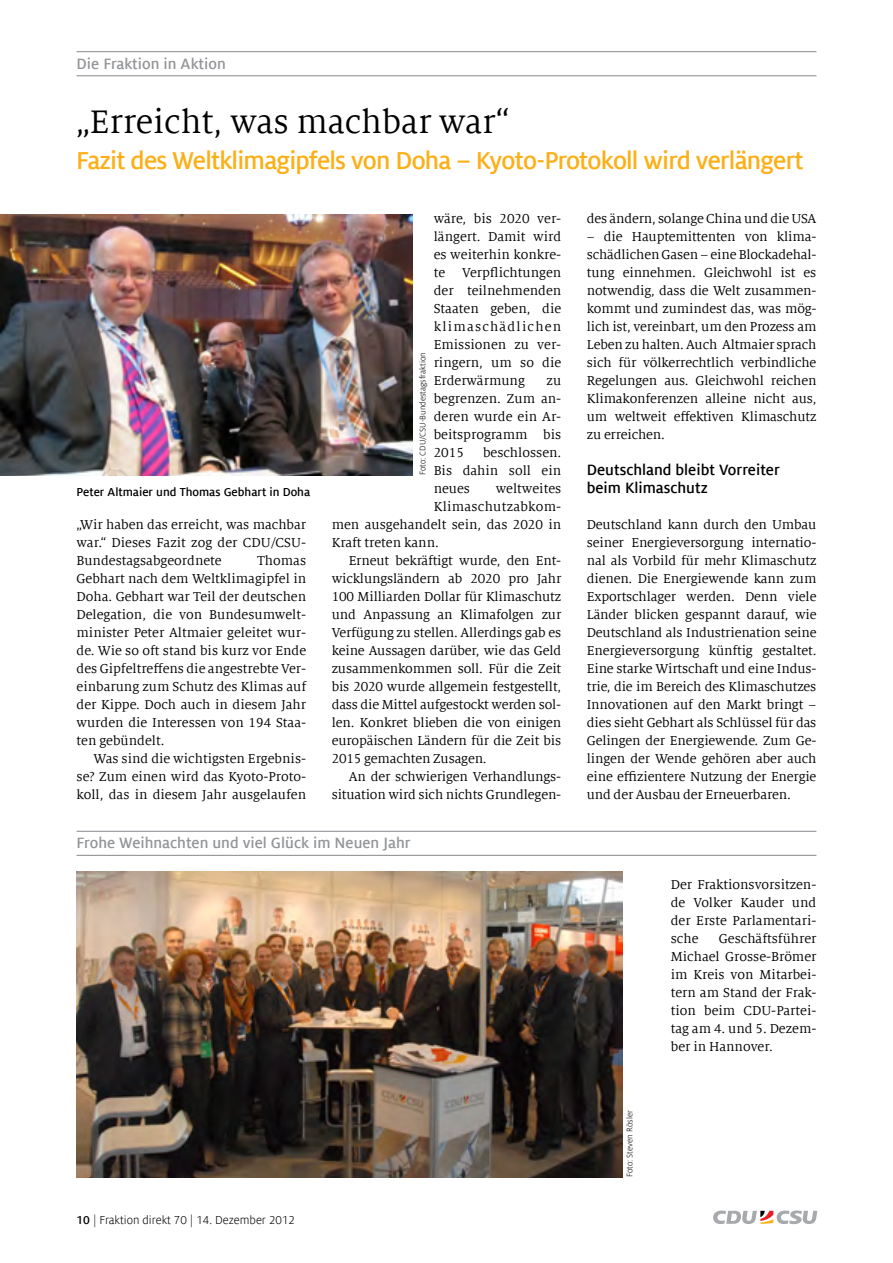
<style>
.page{position:relative;width:893px;height:1263px;background:#fff}
.page>*{position:absolute;margin:0;border:0;box-sizing:border-box;transform-origin:0 0}
.t1{font:36px "Milo Serif Offc";color:#000}
.t2{font:700 27px "Milo Sans Offc";letter-spacing:-.03em;color:#fcaf17}
.t3{font:700 16.5px "Milo Sans Offc";color:#939598}
.t4{font:700 16.5px/18px "Milo Sans Offc";color:#000}
.t5{font:14.25px/18px "Milo Serif Offc";letter-spacing:-.01em;color:#000;text-align:justify}
.t6{font:14.25px "Milo Serif Offc";letter-spacing:.02em;color:#000}
.t7{font:12.75px "Milo Sans Offc";color:#000}
.t8{font:700 12.75px "Milo Sans Offc";color:#000}
.t9{font:9px "Milo Sans Offc";color:#000}
.s1{font-weight:700}
</style>
<div class="page">
<svg style="left:713px;top:1210px;width:104px;height:14px"></svg>
<hr style="left:77px;top:51px;width:739px;height:1px;background:#939598">
<hr style="left:77px;top:75px;width:739px;height:1px;background:#939598">
<img style="left:0;top:214px;width:412px;height:261px">
<hr style="left:77px;top:831px;width:739px;height:1px;background:#939598">
<hr style="left:77px;top:855px;width:739px;height:1px;background:#939598">
<img style="left:77px;top:872px;width:545px;height:306px">
<p class="t3" style="left:77px;top:55px;width:151px">Die Fraktion in Aktion</p>
<h1 class="t1" style="left:76px;top:103px;width:435px">„Erreicht, was machbar war“</h1>
<h2 class="t2" style="left:76px;top:146px;width:729px">Fazit des Weltklimagipfels von Doha – Kyoto-Protokoll wird verlängert</h2>
<p class="t8" style="left:77px;top:485px;width:235px">Peter Altmaier und Thomas Gebhart in Doha</p>
<p class="t5" style="left:77px;top:516px;width:231px">„Wir haben das erreicht, was machbar war.“ Dieses Fazit zog der CDU/CSU-Bundestagsabgeordnete</p>
<p class="t5" style="left:77px;top:552px;width:231px;text-indent:180px">Thomas Gebhart nach dem Weltklimagipfel in Doha. Gebhart war Teil der deutschen Delegation, die von Bundesumwelt&shy;minister Peter Altmaier geleitet wur&shy;de. Wie so oft stand bis kurz vor Ende des Gipfeltreffens die angestrebte Ver&shy;einbarung zum Schutz des Klimas auf der Kippe. Doch auch in diesem Jahr wurden die Interessen von 194 Staa&shy;ten gebündelt.</p>
<p class="t5" style="left:77px;top:750px;width:231px;text-indent:17px">Was sind die wichtigsten Ergebnis&shy;se? Zum einen wird das Kyoto-Proto&shy;koll, das in diesem Jahr ausgelaufen</p>
<p class="t5" style="left:434px;top:210px;width:129px">wäre, bis 2020 ver&shy;längert. Damit wird es weiterhin konkre&shy;te Verpflichtungen der teilnehmenden Staaten geben, die klimaschädlichen Emissionen zu ver&shy;ringern, um so die Erderwärmung</p>
<p class="t9" style="left:418px;top:475px;width:124px;rotate:-90deg">Foto: CDU/CSU-Bundestagsfraktion</p>
<p class="t5" style="left:434px;top:372px;width:129px;text-indent:113px">zu begrenzen. Zum an&shy;deren wurde ein Ar&shy;beitsprogramm bis 2015</p>
<p class="t5" style="left:434px;top:444px;width:129px;text-indent:49px">beschlossen.<br>Bis dahin soll ein neues</p>
<p class="t5" style="left:496px;top:480px;width:67px">weltweites</p>
<p class="t6" style="left:434px;top:499px;width:129px">Klimaschutzabkom-</p>
<p class="t5" style="left:332px;top:516px;width:231px">men ausgehandelt sein, das 2020 in</p>
<p class="t5" style="left:332px;top:534px;width:109px">Kraft treten kann.</p>
<p class="t5" style="left:349px;top:552px;width:214px">Erneut bekräftigt wurde, den Ent-</p>
<p class="t5" style="left:332px;top:570px;width:231px">wicklungsländern ab 2020 pro Jahr</p>
<p class="t5" style="left:332px;top:588px;width:231px">100 Milliarden Dollar für Klimaschutz</p>
<p class="t5" style="left:332px;top:606px;width:231px">und Anpassung an Klimafolgen zur</p>
<p class="t5" style="left:332px;top:624px;width:231px">Verfügung zu stellen. Allerdings gab es</p>
<p class="t5" style="left:332px;top:642px;width:231px">keine Aussagen darüber, wie das Geld</p>
<p class="t5" style="left:332px;top:660px;width:231px">zusammenkommen soll. Für die Zeit</p>
<p class="t5" style="left:332px;top:678px;width:231px">bis 2020 wurde allgemein festgestellt,</p>
<p class="t5" style="left:332px;top:696px;width:231px">dass die Mittel aufgestockt werden sol-</p>
<p class="t5" style="left:332px;top:714px;width:231px">len. Konkret blieben die von einigen</p>
<p class="t5" style="left:332px;top:732px;width:231px">europäischen Ländern für die Zeit bis</p>
<p class="t5" style="left:332px;top:750px;width:157px">2015 gemachten Zusagen.</p>
<p class="t5" style="left:349px;top:768px;width:214px">An der schwierigen Verhandlungs-</p>
<p class="t5" style="left:332px;top:786px;width:231px">situation wird sich nichts Grundlegen-</p>
<p class="t3" style="left:77px;top:834px;width:336px">Frohe Weihnachten und viel Glück im Neuen Jahr</p>
<p class="t7" style="left:77px;top:1213px;width:220px"><span class="s1">10</span> | Fraktion direkt 70 | 14. Dezember 2012</p>
<p class="t5" style="left:587px;top:210px;width:231px">des ändern, solange China und die USA</p>
<p class="t5" style="left:587px;top:228px;width:231px">– die Hauptemittenten von klima&shy;schädlichen Gasen – eine Blockadehal&shy;tung einnehmen. Gleichwohl ist es notwendig, dass die Welt zusammen&shy;kommt und zumindest das, was mög&shy;lich ist, vereinbart, um den Prozess am Leben zu halten. Auch Altmaier sprach sich für völkerrechtlich verbindliche Regelungen aus. Gleichwohl reichen Klimakonferenzen alleine nicht aus, um weltweit effektiven Klimaschutz zu erreichen.</p>
<p class="t4" style="left:587px;top:461px;width:195px">Deutschland bleibt Vorreiter beim Klimaschutz</p>
<p class="t5" style="left:587px;top:516px;width:231px">Deutschland kann durch den Umbau seiner Energieversorgung internatio&shy;nal als Vorbild für mehr Klimaschutz dienen. Die Energiewende kann zum Exportschlager werden. Denn viele Länder blicken gespannt darauf, wie Deutschland als Industrienation seine Energieversorgung künftig gestaltet.<br>Eine starke Wirtschaft und eine Indus&shy;trie, die im Bereich des Klimaschutzes Innovationen auf den Markt bringt – dies sieht Gebhart als Schlüssel für das Gelingen der Energiewende. Zum Ge&shy;lingen der Wende gehören aber auch eine effizientere Nutzung der Energie und der Ausbau der Erneuerbaren.</p>
<p class="t9" style="left:625px;top:1177px;width:69px;rotate:-90deg">Foto: Steven Rösler</p>
<p class="t5" style="left:671px;top:876px;width:147px">Der Fraktionsvorsitzen&shy;de Volker Kauder und der Erste Parlamentari&shy;sche</p>
<p class="t5" style="left:671px;top:930px;width:147px;text-indent:48px">Geschäftsführer Michael Grosse-Brömer im Kreis von Mitarbei&shy;tern am Stand der Frak&shy;tion beim CDU-Partei&shy;tag am 4. und 5. Dezem&shy;ber in Hannover.</p>
</div>
